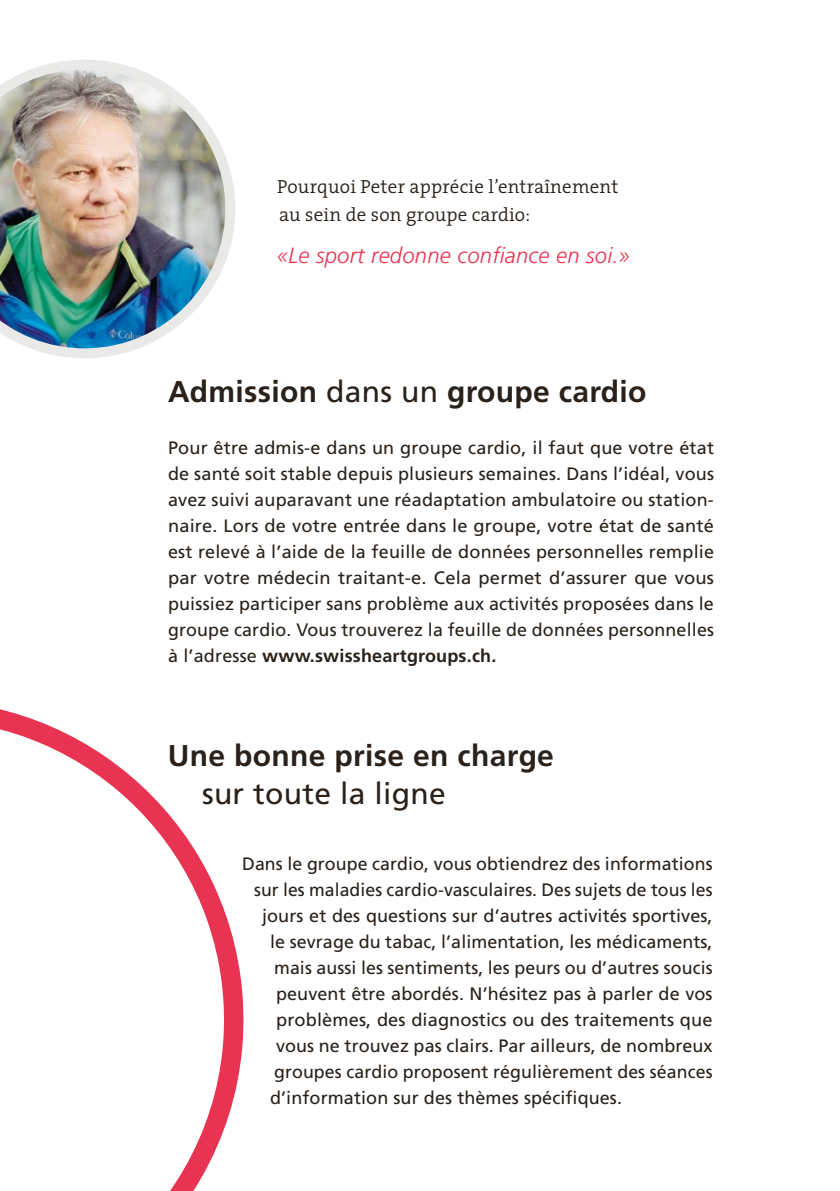
<style>
.page{position:relative;width:840px;height:1191px;background:#fff}
.page>*{position:absolute;margin:0;border:0;box-sizing:border-box;transform-origin:0 0}
.t1{font:700 30px "Frutiger LT Std";letter-spacing:.01em;color:#29211a}
.t2{font:30px "Frutiger LT Std";letter-spacing:.01em;color:#29211a}
.t3{font:italic 300 22px "Frutiger LT Std";letter-spacing:.01em;color:#e93352}
.t4{font:300 19px/28px "The Serif";letter-spacing:.01em;color:#29211a}
.t5{font:18px/26px "Frutiger LT Std";letter-spacing:.005em;color:#29211a;text-align:justify}
.s1{font-weight:400}
.s2{font-weight:700}
</style>
<div class="page">
<svg style="left:0;top:709px;width:244px;height:482px"></svg>
<img style="left:0;top:59px;width:235px;height:299px">
<p class="t4" style="left:277px;top:172px;width:342px">Pourquoi Peter apprécie l’entraînement au sein de son groupe cardio:</p>
<p class="t3" style="left:277px;top:243px;width:354px">«Le sport redonne confiance en soi.»</p>
<h1 class="t1" style="left:168px;top:374px;width:479px">Admission <span class="s1">dans un</span> groupe cardio</h1>
<p class="t5" style="left:168px;top:435px;width:547px">Pour être admis-e dans un groupe cardio, il faut que votre état de santé soit stable depuis plusieurs semaines. Dans l’idéal, vous avez suivi auparavant une réadaptation ambulatoire ou station&shy;naire. Lors de votre entrée dans le groupe, votre état de santé est relevé à l’aide de la feuille de données personnelles remplie par votre médecin traitant-e. Cela permet d’assurer que vous puissiez participer sans problème aux activités proposées dans le groupe cardio. Vous trouverez la feuille de données personnelles à l’adresse <span class="s2">www.swissheartgroups.ch.</span></p>
<h1 class="t1" style="left:168px;top:738px;width:387px">Une bonne prise en charge</h1>
<h1 class="t2" style="left:202px;top:776px;width:245px">sur toute la ligne</h1>
<p class="t5" style="left:242px;top:851px;width:472px">Dans le groupe cardio, vous obtiendrez des informations</p>
<p class="t5" style="left:254px;top:877px;width:459px">sur les maladies cardio-vasculaires. Des sujets de tous les</p>
<p class="t5" style="left:262px;top:903px;width:452px">jours et des questions sur d’autres activités sportives,</p>
<p class="t5" style="left:270px;top:929px;width:443px">le sevrage du tabac, l’alimentation, les médicaments,</p>
<p class="t5" style="left:274px;top:955px;width:440px">mais aussi les sentiments, les peurs ou d’autres soucis</p>
<p class="t5" style="left:276px;top:981px;width:437px">peuvent être abordés. N’hésitez pas à parler de vos</p>
<p class="t5" style="left:276px;top:1007px;width:437px">problèmes, des diagnostics ou des traitements que</p>
<p class="t5" style="left:276px;top:1033px;width:437px">vous ne trouvez pas clairs. Par ailleurs, de nombreux</p>
<p class="t5" style="left:274px;top:1059px;width:440px">groupes cardio proposent régulièrement des séances</p>
<p class="t5" style="left:270px;top:1085px;width:353px">d’information sur des thèmes spécifiques.</p>
</div>
